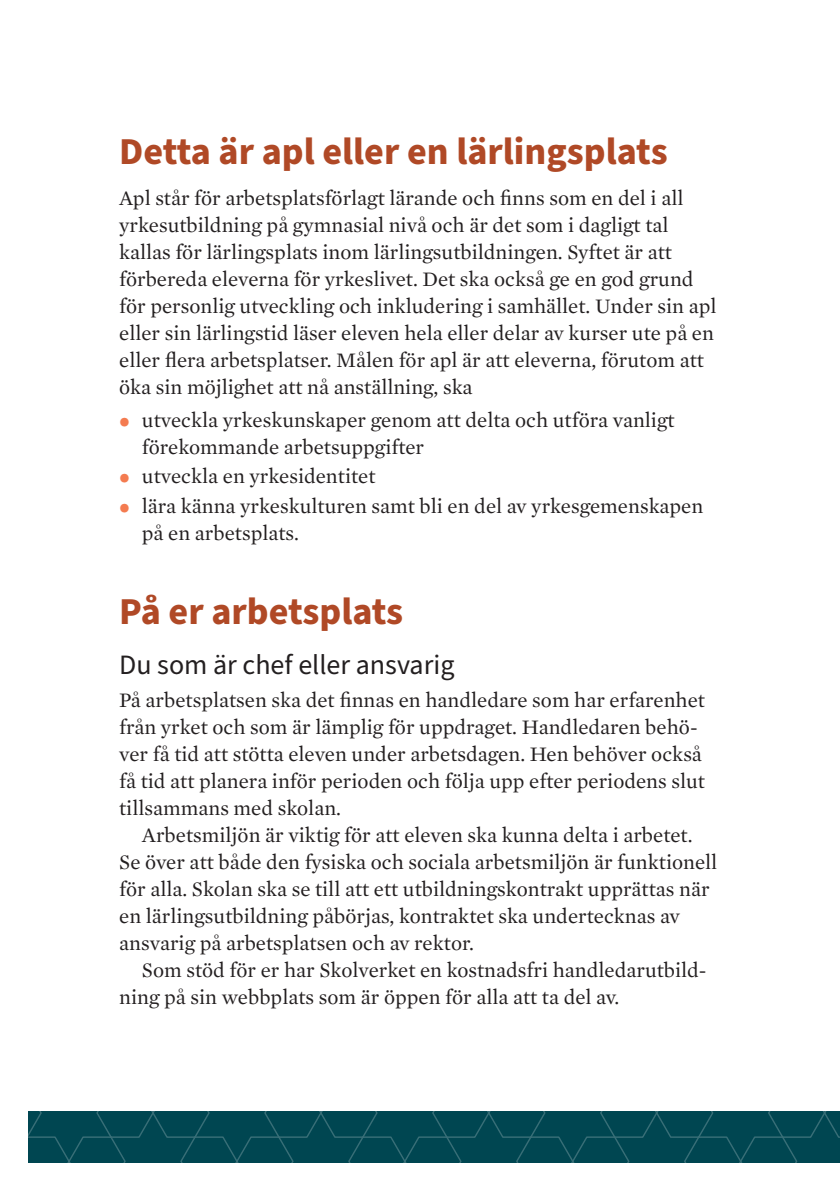
<style>
.page{position:relative;width:840px;height:1191px;background:#fff}
.page>*{position:absolute;margin:0;border:0;box-sizing:border-box;transform-origin:0 0}
.H2{font:700 38px "Source Sans Pro";color:#b04926}
.t1{font:28px "Source Sans Pro";color:#231f20}
.P_indrag{font:21px/27px "Mercury Text G1";color:#231f20}
.s1{font-family:"Source Sans Pro";font-weight:900;font-size:30px;color:#f47b50}
</style>
<div class="page">
<svg style="left:28px;top:1111px;width:811px;height:51px;background:#034853"></svg>
<h1 class="H2" style="left:119px;top:125px;width:549px">Detta är apl eller en lärlingsplats</h1>
<p class="P_indrag" style="left:119px;top:183px;width:598px">Apl står för arbetsplatsförlagt lärande och finns som en del i all yrkesutbildning på gymnasial nivå och är det som i dagligt tal kallas för lärlingsplats inom lärlingsutbildningen. Syftet är att förbereda eleverna för yrkeslivet. Det ska också ge en god grund för personlig utveckling och inkludering i samhället. Under sin apl eller sin lärlingstid läser eleven hela eller delar av kurser ute på en eller flera arbetsplatser. Målen för apl är att eleverna, förutom att öka sin möjlighet att nå anställning, ska</p>
<p class="P_indrag" style="left:142px;top:405px;width:534px;text-indent:-23px"><span class="s1">•</span> utveckla yrkeskunskaper genom att delta och utföra vanligt förekommande arbetsuppgifter</p>
<p class="P_indrag" style="left:119px;top:462px;width:258px"><span class="s1">•</span> utveckla en yrkesidentitet</p>
<p class="P_indrag" style="left:142px;top:492px;width:562px;text-indent:-23px"><span class="s1">•</span> lära känna yrkeskulturen samt bli en del av yrkesgemenskapen på en arbetsplats.</p>
<h1 class="H2" style="left:119px;top:585px;width:285px">På er arbetsplats</h1>
<h2 class="t1" style="left:119px;top:646px;width:336px">Du som är chef eller ansvarig</h2>
<p class="P_indrag" style="left:119px;top:685px;width:587px">På arbetsplatsen ska det finnas en handledare som har erfarenhet från yrket och som är lämplig för uppdraget. Handledaren behö&shy;ver få tid att stötta eleven under arbetsdagen. Hen behöver också få tid att planera inför perioden och följa upp efter periodens slut tillsammans med skolan.</p>
<p class="P_indrag" style="left:119px;top:820px;width:599px;text-indent:23px">Arbetsmiljön är viktig för att eleven ska kunna delta i arbetet.<br>Se över att både den fysiska och sociala arbetsmiljön är funktionell för alla. Skolan ska se till att ett utbildningskontrakt upprättas när en lärlingsutbildning påbörjas, kontraktet ska undertecknas av ansvarig på arbetsplatsen och av rektor.</p>
<p class="P_indrag" style="left:119px;top:955px;width:588px;text-indent:23px">Som stöd för er har Skolverket en kostnadsfri handledarutbild&shy;ning på sin webbplats som är öppen för alla att ta del av.</p>
</div>
